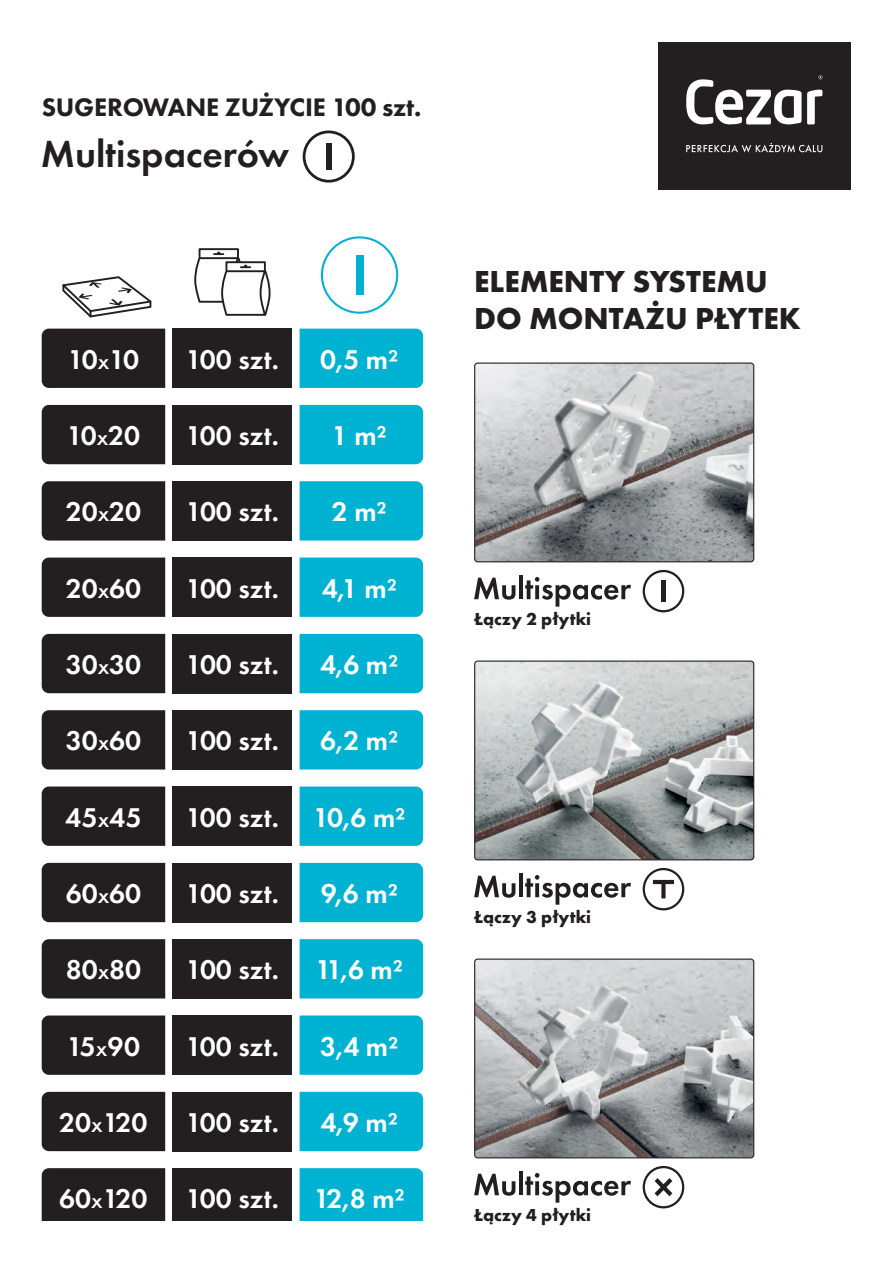
<style>
.page{position:relative;width:893px;height:1263px;background:#fff}
.page>*{position:absolute;margin:0;border:0;box-sizing:border-box;transform-origin:0 0}
.t1{font:600 39.3px "Futura PT";color:#231f20}
.t2{font:700 31.5px/37.5px "Futura PT";color:#231f20}
.t3{font:600 28.2px "Futura PT";color:#fff}
.t4{font:800 26.25px "Futura PT";letter-spacing:-.01em;color:#231f20}
.t5{font:700 18px "Futura PT";color:#231f20}
.s1{font-weight:500;font-size:23.25px}
</style>
<div class="page">
<div style="left:658px;top:43px;width:192px;height:147px;background:#231f20"></div>
<svg style="left:686px;top:75px;width:136px;height:50px"></svg>
<svg style="left:686px;top:143px;width:136px;height:10px"></svg>
<svg style="left:474px;top:578px;width:41px;height:22px"></svg>
<hr style="left:519px;top:576px;width:4px;height:23px;background:#231f20">
<svg style="left:525px;top:577px;width:106px;height:30px"></svg>
<hr style="left:661px;top:580px;width:4px;height:22px;background:#231f20">
<div style="left:643px;top:570px;width:41px;height:42px;border:2px solid #231f20;border-radius:50%"></div>
<img style="left:476px;top:364px;width:278px;height:198px">
<div style="left:474px;top:362px;width:280px;height:200px;border:1px solid #231f20;border-radius:3px"></div>
<img style="left:476px;top:960px;width:278px;height:198px">
<div style="left:474px;top:958px;width:280px;height:200px;border:1px solid #231f20;border-radius:3px"></div>
<img style="left:476px;top:662px;width:278px;height:198px">
<div style="left:474px;top:660px;width:280px;height:200px;border:1px solid #231f20;border-radius:3px"></div>
<svg style="left:474px;top:1174px;width:41px;height:22px"></svg>
<hr style="left:519px;top:1172px;width:4px;height:23px;background:#231f20">
<svg style="left:525px;top:1173px;width:106px;height:30px"></svg>
<div style="left:643px;top:1166px;width:41px;height:42px;border:2px solid #231f20;border-radius:50%"></div>
<svg style="left:655px;top:1178px;width:17px;height:18px"></svg>
<svg style="left:474px;top:876px;width:41px;height:22px"></svg>
<hr style="left:519px;top:874px;width:4px;height:23px;background:#231f20">
<svg style="left:525px;top:875px;width:106px;height:30px"></svg>
<div style="left:643px;top:868px;width:41px;height:42px;border:2px solid #231f20;border-radius:50%"></div>
<svg style="left:653px;top:880px;width:21px;height:18px"></svg>
<div style="left:42px;top:329px;width:123px;height:59px;background:#231f20"></div>
<div style="left:172px;top:329px;width:120px;height:59px;background:#231f20"></div>
<div style="left:42px;top:405px;width:123px;height:59px;background:#231f20"></div>
<div style="left:172px;top:405px;width:120px;height:59px;background:#231f20"></div>
<div style="left:42px;top:481px;width:123px;height:59px;background:#231f20"></div>
<div style="left:172px;top:481px;width:120px;height:59px;background:#231f20"></div>
<div style="left:42px;top:558px;width:123px;height:59px;background:#231f20"></div>
<div style="left:172px;top:558px;width:120px;height:59px;background:#231f20"></div>
<div style="left:42px;top:634px;width:123px;height:59px;background:#231f20"></div>
<div style="left:172px;top:634px;width:120px;height:59px;background:#231f20"></div>
<div style="left:42px;top:710px;width:123px;height:59px;background:#231f20"></div>
<div style="left:172px;top:710px;width:120px;height:59px;background:#231f20"></div>
<div style="left:42px;top:786px;width:123px;height:60px;background:#231f20"></div>
<div style="left:172px;top:786px;width:120px;height:60px;background:#231f20"></div>
<div style="left:42px;top:863px;width:123px;height:59px;background:#231f20"></div>
<div style="left:172px;top:863px;width:120px;height:59px;background:#231f20"></div>
<div style="left:42px;top:939px;width:123px;height:59px;background:#231f20"></div>
<div style="left:172px;top:939px;width:120px;height:59px;background:#231f20"></div>
<div style="left:42px;top:1015px;width:123px;height:60px;background:#231f20"></div>
<div style="left:172px;top:1015px;width:120px;height:60px;background:#231f20"></div>
<div style="left:42px;top:1092px;width:123px;height:59px;background:#231f20"></div>
<div style="left:172px;top:1092px;width:120px;height:59px;background:#231f20"></div>
<div style="left:42px;top:1168px;width:123px;height:52px;background:#231f20"></div>
<div style="left:300px;top:329px;width:123px;height:59px;background:#00b2d2"></div>
<div style="left:300px;top:405px;width:123px;height:59px;background:#00b2d2"></div>
<div style="left:300px;top:481px;width:123px;height:59px;background:#00b2d2"></div>
<div style="left:300px;top:558px;width:123px;height:59px;background:#00b2d2"></div>
<div style="left:300px;top:634px;width:123px;height:59px;background:#00b2d2"></div>
<div style="left:300px;top:710px;width:123px;height:59px;background:#00b2d2"></div>
<div style="left:300px;top:786px;width:123px;height:60px;background:#00b2d2"></div>
<div style="left:300px;top:863px;width:123px;height:59px;background:#00b2d2"></div>
<div style="left:300px;top:939px;width:123px;height:59px;background:#00b2d2"></div>
<div style="left:300px;top:1015px;width:123px;height:60px;background:#00b2d2"></div>
<div style="left:300px;top:1092px;width:123px;height:59px;background:#00b2d2"></div>
<div style="left:300px;top:1168px;width:123px;height:52px;background:#00b2d2"></div>
<div style="left:172px;top:1168px;width:120px;height:52px;background:#231f20"></div>
<svg style="left:321px;top:236px;width:77px;height:78px"></svg>
<svg style="left:194px;top:248px;width:76px;height:68px"></svg>
<svg style="left:62px;top:276px;width:90px;height:42px"></svg>
<div style="left:326px;top:143px;width:5px;height:27px;background:#231f20"></div>
<div style="left:303px;top:130px;width:52px;height:53px;border:3px solid #231f20;border-radius:50%"></div>
<p class="t4" style="left:42px;top:91px;width:381px">SUGEROWANE ZUŻYCIE 100 szt.</p>
<h1 class="t1" style="left:41px;top:129px;width:250px">Multispacerów</h1>
<p class="t3" style="left:68px;top:342px;width:73px">10<span class="s1">x</span>10</p>
<p class="t3" style="left:186px;top:342px;width:94px">100 szt.</p>
<p class="t3" style="left:320px;top:342px;width:80px">0,5 m²</p>
<p class="t3" style="left:67px;top:418px;width:75px">10<span class="s1">x</span>20</p>
<p class="t3" style="left:186px;top:418px;width:94px">100 szt.</p>
<p class="t3" style="left:332px;top:418px;width:57px">1 m²</p>
<p class="t3" style="left:66px;top:494px;width:77px">20<span class="s1">x</span>20</p>
<p class="t3" style="left:186px;top:494px;width:94px">100 szt.</p>
<p class="t3" style="left:332px;top:494px;width:57px">2 m²</p>
<p class="t3" style="left:66px;top:571px;width:77px">20<span class="s1">x</span>60</p>
<p class="t3" style="left:186px;top:571px;width:94px">100 szt.</p>
<p class="t3" style="left:322px;top:571px;width:77px">4,1 m²</p>
<p class="t3" style="left:66px;top:647px;width:77px">30<span class="s1">x</span>30</p>
<p class="t3" style="left:186px;top:647px;width:94px">100 szt.</p>
<p class="t3" style="left:320px;top:647px;width:80px">4,6 m²</p>
<p class="t3" style="left:66px;top:723px;width:77px">30<span class="s1">x</span>60</p>
<p class="t3" style="left:186px;top:723px;width:94px">100 szt.</p>
<p class="t3" style="left:320px;top:723px;width:80px">6,2 m²</p>
<p class="t3" style="left:65px;top:800px;width:78px">45<span class="s1">x</span>45</p>
<p class="t3" style="left:186px;top:800px;width:221px">100 szt. 10,6 m²</p>
<p class="t3" style="left:66px;top:876px;width:77px">60<span class="s1">x</span>60</p>
<p class="t3" style="left:186px;top:876px;width:94px">100 szt.</p>
<p class="t3" style="left:321px;top:876px;width:79px">9,6 m²</p>
<p class="t3" style="left:66px;top:952px;width:77px">80<span class="s1">x</span>80</p>
<p class="t3" style="left:186px;top:952px;width:94px">100 szt.</p>
<p class="t3" style="left:316px;top:952px;width:89px">11,6 m²</p>
<p class="t3" style="left:67px;top:1028px;width:75px">15<span class="s1">x</span>90</p>
<p class="t3" style="left:186px;top:1028px;width:94px">100 szt.</p>
<p class="t3" style="left:320px;top:1028px;width:80px">3,4 m²</p>
<p class="t3" style="left:59px;top:1105px;width:90px">20<span class="s1">x</span>120</p>
<p class="t3" style="left:186px;top:1105px;width:94px">100 szt.</p>
<p class="t3" style="left:321px;top:1105px;width:79px">4,9 m²</p>
<p class="t3" style="left:59px;top:1181px;width:90px">60<span class="s1">x</span>120</p>
<p class="t3" style="left:186px;top:1181px;width:221px">100 szt. 12,8 m²</p>
<p class="t2" style="left:474px;top:261px;width:328px">ELEMENTY SYSTEMU<br>DO MONTAŻU PŁYTEK</p>
<p class="t5" style="left:474px;top:607px;width:118px">Łączy 2 płytki</p>
<p class="t5" style="left:474px;top:905px;width:118px">Łączy 3 płytki</p>
<p class="t5" style="left:474px;top:1203px;width:118px">Łączy 4 płytki</p>
</div>
